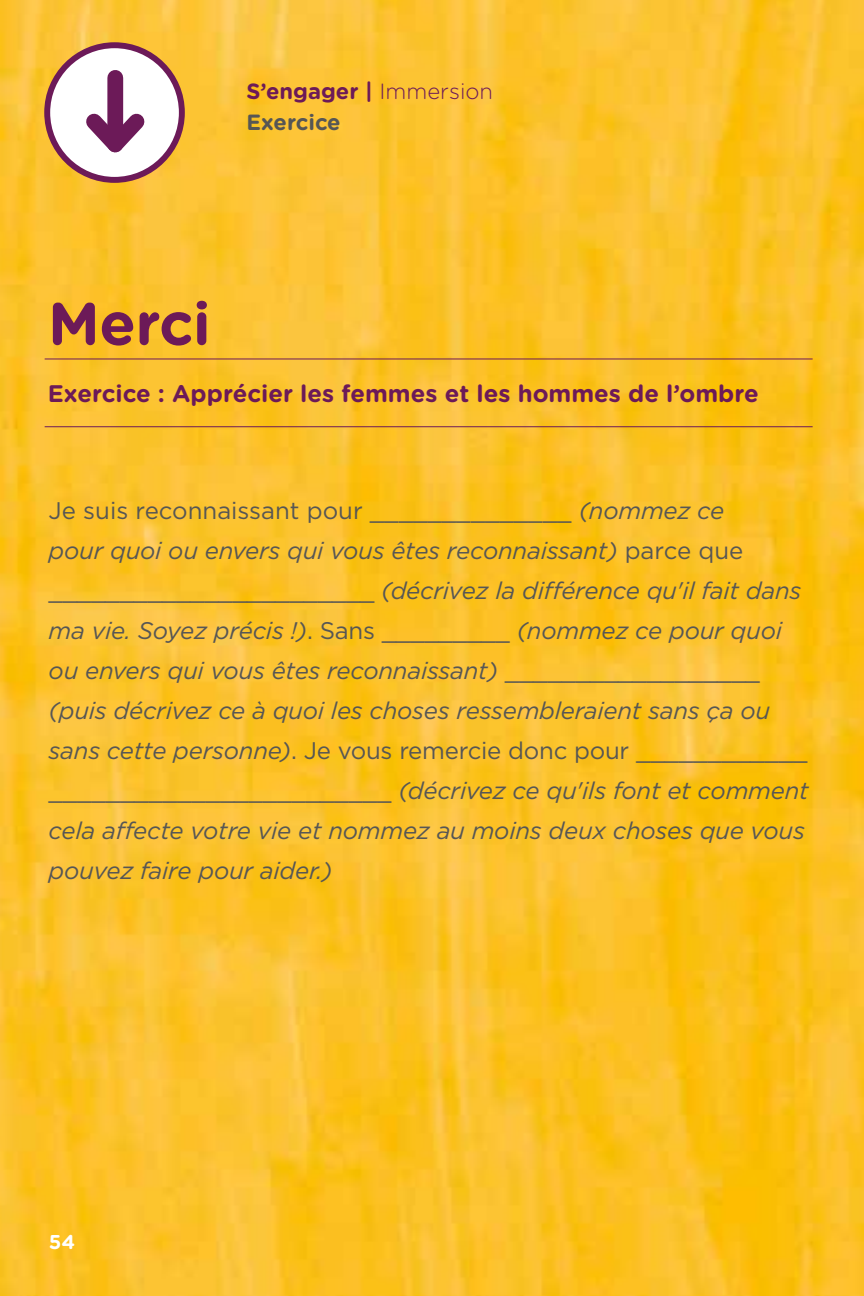
<style>
.page{position:relative;width:864px;height:1296px;background:#fff}
.page>*{position:absolute;margin:0;border:0;box-sizing:border-box;transform-origin:0 0}
.t1{font:700 60px "Gotham Rounded";letter-spacing:-.01em;color:#6c1a58}
.t2{font:italic 24px/40px "Gotham";letter-spacing:-.01em;color:#565655}
.t3{font:700 24px "Gotham Rounded";color:#6c1a58}
.t4{font:700 22px "Gotham Rounded";color:#6c1a58}
.t5{font:700 22px "Gotham Rounded";color:#565655}
.t6{font:700 20px "Gotham Rounded";color:#fff}
.s1{font-weight:300}
.s2{font-style:normal}
</style>
<div class="page">
<img style="left:0;top:0;width:864px;height:1296px">
<div style="left:47px;top:45px;width:135px;height:135px;background:#fff;border-radius:50%"></div>
<div style="left:44px;top:42px;width:141px;height:141px;border:6px solid #6c1a58;border-radius:50%"></div>
<div style="left:107px;top:78px;width:16px;height:66px;background:#6c1a58"></div>
<svg style="left:72px;top:99px;width:87px;height:69px"></svg>
<hr style="left:45px;top:358px;width:768px;height:1px;background:#6c1a58">
<hr style="left:45px;top:426px;width:768px;height:1px;background:#6c1a58">
<p class="t4" style="left:246px;top:77px;width:248px">S’engager | <span class="s1">Immersion</span></p>
<p class="t5" style="left:246px;top:109px;width:96px">Exercice</p>
<h1 class="t1" style="left:48px;top:287px;width:165px">Merci</h1>
<p class="t3" style="left:48px;top:379px;width:713px">Exercice : Apprécier les femmes et les hommes de l’ombre</p>
<p class="t2" style="left:49px;top:490px;width:762px"><span class="s2">Je suis reconnaissant pour ______________</span> (nommez ce<br>pour quoi ou envers qui vous êtes reconnaissant) <span class="s2">parce que _______________________</span> (décrivez la différence qu'il fait dans ma vie. Soyez précis !)<span class="s2">. Sans _________</span> (nommez ce pour quoi ou envers qui vous êtes reconnaissant) <span class="s2">__________________ </span>(puis décrivez ce à quoi les choses ressembleraient sans ça ou sans cette personne)<span class="s2">. Je vous remercie donc pour ____________ ________________________</span> (décrivez ce qu'ils font et comment cela affecte votre vie et nommez au moins deux choses que vous pouvez faire pour aider.)</p>
<p class="t6" style="left:49px;top:1229px;width:28px">54</p>
</div>
